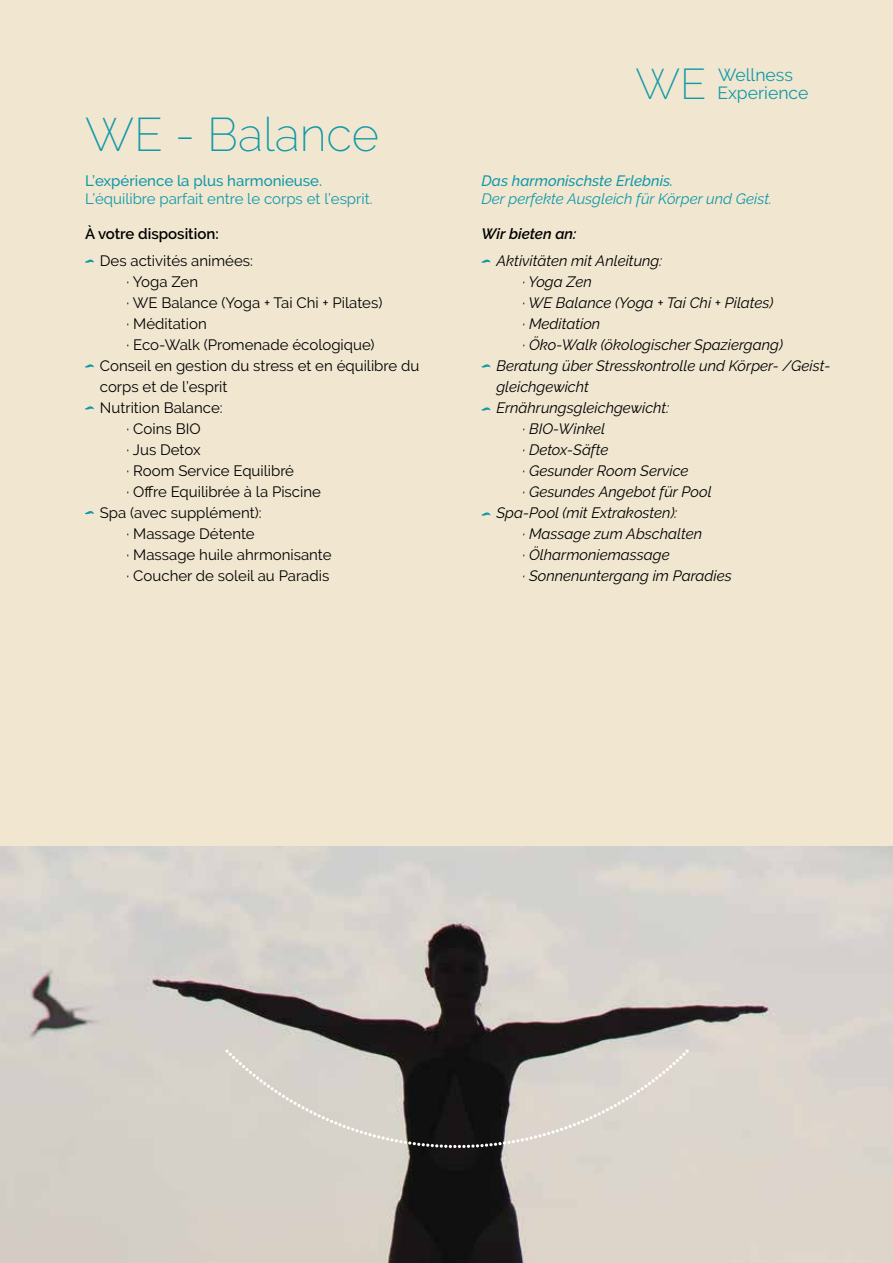
<style>
.page{position:relative;width:893px;height:1263px;background:#f1e7d1}
.page>*{position:absolute;margin:0;border:0;box-sizing:border-box;transform-origin:0 0}
.t1{font:200 47.1px "Raleway";color:#1199a7}
.t2{font:200 43.05px "Raleway";color:#1199a7}
.t3{font:17.55px "Raleway";color:#1199a7}
.t4{font:italic 15px "Raleway";color:#000}
.t5{font:15px "Raleway";color:#000}
.t6{font:15px "Raleway";color:#1199a7}
.t7{font:italic 15px "Raleway";color:#1199a7}
.t8{font:500 15px "Raleway";color:#1199a7}
.t9{font:italic 500 15px "Raleway";color:#1199a7}
.t10{font:600 15px "Raleway";color:#000}
.t11{font:italic 600 15px "Raleway";color:#000}
</style>
<div class="page">
<img style="left:0;top:846px;width:893px;height:417px">
<svg style="left:226px;top:1056px;width:464px;height:122px;background:#ada9a2"></svg>
<svg style="left:224px;top:1048px;width:466px;height:8px;background:#86837f"></svg>
<svg style="left:85px;top:260px;width:9px;height:3px"></svg>
<svg style="left:85px;top:364px;width:9px;height:4px"></svg>
<svg style="left:85px;top:406px;width:9px;height:4px"></svg>
<svg style="left:85px;top:511px;width:9px;height:3px"></svg>
<svg style="left:482px;top:260px;width:8px;height:3px"></svg>
<svg style="left:482px;top:364px;width:8px;height:4px"></svg>
<svg style="left:482px;top:407px;width:8px;height:4px"></svg>
<svg style="left:482px;top:512px;width:8px;height:4px"></svg>
<h1 class="t1" style="left:85px;top:106px;width:296px">WE - Balance</h1>
<p class="t8" style="left:85px;top:172px;width:239px">L’expérience la plus harmonieuse.</p>
<p class="t6" style="left:85px;top:190px;width:289px">L’équilibre parfait entre le corps et l’esprit.</p>
<p class="t10" style="left:85px;top:225px;width:135px">À votre disposition:</p>
<p class="t5" style="left:100px;top:252px;width:155px">Des activités animées:</p>
<p class="t5" style="left:127px;top:273px;width:73px">∙ Yoga Zen</p>
<p class="t5" style="left:127px;top:294px;width:257px">∙ WE Balance (Yoga + Tai Chi + Pilates)</p>
<p class="t5" style="left:127px;top:315px;width:82px">∙ Méditation</p>
<p class="t5" style="left:127px;top:336px;width:249px">∙ Eco-Walk (Promenade écologique)</p>
<p class="t5" style="left:100px;top:357px;width:321px">Conseil en gestion du stress et en équilibre du</p>
<p class="t5" style="left:100px;top:378px;width:129px">corps et de l’esprit</p>
<p class="t5" style="left:100px;top:399px;width:124px">Nutrition Balance:</p>
<p class="t5" style="left:127px;top:420px;width:75px">∙ Coins BIO</p>
<p class="t5" style="left:127px;top:441px;width:75px">∙ Jus Detox</p>
<p class="t5" style="left:127px;top:462px;width:169px">∙ Room Service Equilibré</p>
<p class="t5" style="left:127px;top:483px;width:196px">∙ Offre Equilibrée à la Piscine</p>
<p class="t5" style="left:100px;top:504px;width:163px">Spa (avec supplément):</p>
<p class="t5" style="left:127px;top:525px;width:130px">∙ Massage Détente</p>
<p class="t5" style="left:127px;top:546px;width:206px">∙ Massage huile ahrmonisante</p>
<p class="t5" style="left:127px;top:567px;width:204px">∙ Coucher de soleil au Paradis</p>
<h2 class="t2" style="left:635px;top:58px;width:73px">WE</h2>
<p class="t3" style="left:718px;top:64px;width:76px">Wellness</p>
<p class="t3" style="left:717px;top:82px;width:93px">Experience</p>
<p class="t9" style="left:482px;top:172px;width:193px">Das harmonischste Erlebnis.</p>
<p class="t7" style="left:482px;top:190px;width:292px">Der perfekte Ausgleich für Körper und Geist.</p>
<p class="t11" style="left:482px;top:225px;width:96px">Wir bieten an:</p>
<p class="t4" style="left:496px;top:252px;width:167px">Aktivitäten mit Anleitung:</p>
<p class="t4" style="left:523px;top:273px;width:71px">∙ Yoga Zen</p>
<p class="t4" style="left:523px;top:294px;width:252px">∙ WE Balance (Yoga + Tai Chi + Pilates)</p>
<p class="t4" style="left:523px;top:315px;width:79px">∙ Meditation</p>
<p class="t4" style="left:523px;top:336px;width:262px">∙ Öko-Walk (ökologischer Spaziergang)</p>
<p class="t4" style="left:496px;top:357px;width:336px">Beratung über Stresskontrolle und Körper- /Geist-</p>
<p class="t4" style="left:496px;top:378px;width:94px">gleichgewicht</p>
<p class="t4" style="left:496px;top:399px;width:174px">Ernährungsgleichgewicht:</p>
<p class="t4" style="left:523px;top:420px;width:84px">∙ BIO-Winkel</p>
<p class="t4" style="left:523px;top:441px;width:87px">∙ Detox-Säfte</p>
<p class="t4" style="left:523px;top:462px;width:168px">∙ Gesunder Room Service</p>
<p class="t4" style="left:523px;top:483px;width:191px">∙ Gesundes Angebot für Pool</p>
<p class="t4" style="left:496px;top:504px;width:182px">Spa-Pool (mit Extrakosten):</p>
<p class="t4" style="left:523px;top:525px;width:181px">∙ Massage zum Abschalten</p>
<p class="t4" style="left:523px;top:546px;width:149px">∙ Ölharmoniemassage</p>
<p class="t4" style="left:523px;top:567px;width:211px">∙ Sonnenuntergang im Paradies</p>
</div>
